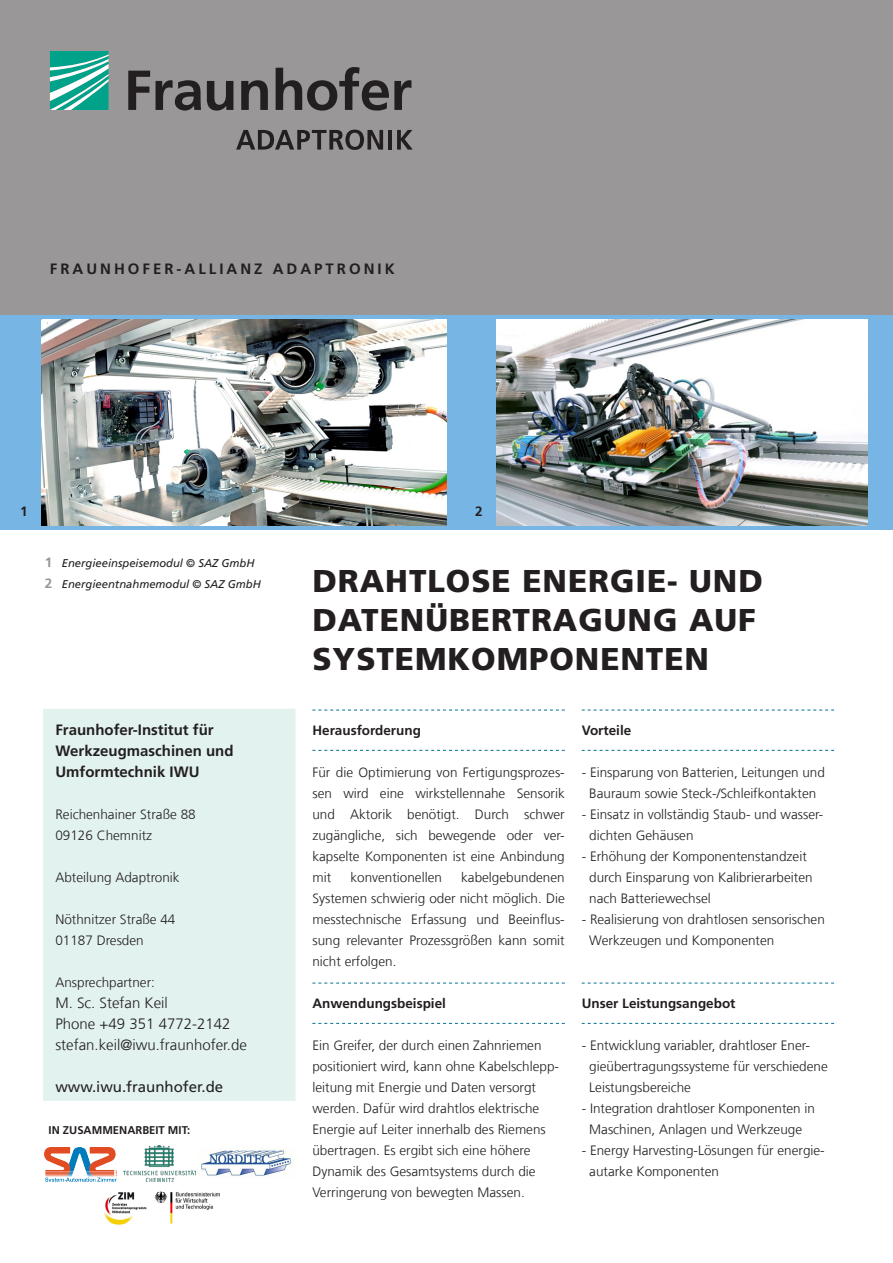
<style>
.page{position:relative;width:893px;height:1263px;background:#fff}
.page>*{position:absolute;margin:0;border:0;box-sizing:border-box;transform-origin:0 0}
._00_Titel{font:900 31.5px "Frutiger LT Com";letter-spacing:.03em;color:#231f20}
._06_Fließtext{font:300 15px "Frutiger LT Com";color:#231f20}
._07_Zwischenüberschr{font:700 15px "Frutiger LT Com";color:#231f20}
._10_Institutsname{font:700 15px "Frutiger LT Com";letter-spacing:.2em;color:#231f20}
._06_Fließtext-2{font:15px "Frutiger LT Com";color:#231f20}
._06_Fließtext-3{font:300 13.5px/21px "Frutiger LT Com";color:#231f20;text-align:justify}
._11_Zwischenüberschr{font:700 13.5px "Frutiger LT Com";color:#231f20}
._05_Marginalie_Bildu{font:italic 11.25px "Frutiger LT Com";color:#231f20}
._05_Marginalie_Bildu-2{font:700 11.25px "Frutiger LT Com";color:#231f20}
.s1{font-weight:700;font-style:normal;font-size:13.5px;color:#939598}
.s2{font-weight:700;font-style:normal;font-size:13.5px;color:#999798}
</style>
<div class="page">
<div style="left:0;top:0;width:893px;height:315px;background:#999798"></div>
<svg style="left:50px;top:51px;width:59px;height:59px;background:#4abba9"></svg>
<svg style="left:128px;top:67px;width:283px;height:44px"></svg>
<svg style="left:236px;top:130px;width:147px;height:20px"></svg>
<hr style="left:388px;top:130px;width:4px;height:20px;background:#231f20">
<svg style="left:397px;top:130px;width:16px;height:20px"></svg>
<div style="left:0;top:315px;width:893px;height:215px;background:#77b6e4"></div>
<img style="left:41px;top:319px;width:405px;height:206px">
<img style="left:496px;top:319px;width:372px;height:206px">
<svg style="left:312px;top:710px;width:253px;height:1px"></svg>
<svg style="left:312px;top:750px;width:253px;height:1px"></svg>
<svg style="left:312px;top:983px;width:253px;height:1px"></svg>
<svg style="left:312px;top:1023px;width:253px;height:1px"></svg>
<svg style="left:582px;top:710px;width:252px;height:1px"></svg>
<svg style="left:582px;top:750px;width:252px;height:1px"></svg>
<svg style="left:582px;top:983px;width:252px;height:1px"></svg>
<svg style="left:582px;top:1023px;width:252px;height:1px"></svg>
<div style="left:43px;top:709px;width:252px;height:392px;background:#e2f2ef"></div>
<img style="left:45px;top:1147px;width:72px;height:34px">
<img style="left:123px;top:1145px;width:73px;height:36px">
<img style="left:201px;top:1149px;width:91px;height:28px">
<img style="left:104px;top:1191px;width:116px;height:34px">
<p class="_10_Institutsname" style="left:50px;top:260px;width:346px">FRAUNHOFER-ALLIANZ ADAPTRONIK</p>
<p class="_11_Zwischenüberschr" style="left:20px;top:503px;width:9px">1</p>
<p class="_11_Zwischenüberschr" style="left:475px;top:503px;width:9px">2</p>
<p class="_05_Marginalie_Bildu" style="left:45px;top:557px;width:211px"><span class="s1">1</span> Energieeinspeisemodul © SAZ GmbH</p>
<p class="_05_Marginalie_Bildu" style="left:45px;top:578px;width:218px"><span class="s2">2</span> Energieentnahmemodul © SAZ GmbH</p>
<p class="_07_Zwischenüberschr" style="left:55px;top:721px;width:160px">Fraunhofer-Institut für</p>
<p class="_07_Zwischenüberschr" style="left:55px;top:742px;width:180px">Werkzeugmaschinen und</p>
<p class="_07_Zwischenüberschr" style="left:55px;top:763px;width:146px">Umformtechnik IWU</p>
<p class="_06_Fließtext-3" style="left:55px;top:804px;width:142px">Reichenhainer Straße 88</p>
<p class="_06_Fließtext-3" style="left:55px;top:825px;width:98px">09126 Chemnitz</p>
<p class="_06_Fließtext-3" style="left:55px;top:867px;width:126px">Abteilung Adaptronik</p>
<p class="_06_Fließtext-3" style="left:55px;top:909px;width:122px">Nöthnitzer Straße 44</p>
<p class="_06_Fließtext-3" style="left:55px;top:930px;width:90px">01187 Dresden</p>
<p class="_06_Fließtext-3" style="left:55px;top:972px;width:101px">Ansprechpartner:</p>
<p class="_06_Fließtext" style="left:55px;top:994px;width:114px">M. Sc. Stefan Keil</p>
<p class="_06_Fließtext" style="left:55px;top:1015px;width:176px">Phone +49 351 4772-2142</p>
<p class="_06_Fließtext" style="left:55px;top:1036px;width:193px">stefan.keil@iwu.fraunhofer.de</p>
<p class="_06_Fließtext-2" style="left:55px;top:1078px;width:169px">www.iwu.fraunhofer.de</p>
<p class="_05_Marginalie_Bildu-2" style="left:49px;top:1124px;width:143px">IN ZUSAMMENARBEIT MIT:</p>
<p class="_00_Titel" style="left:312px;top:562px;width:452px">DRAHTLOSE ENERGIE- UND</p>
<p class="_00_Titel" style="left:312px;top:601px;width:445px">DATENÜBERTRAGUNG AUF</p>
<p class="_00_Titel" style="left:312px;top:640px;width:398px">SYSTEMKOMPONENTEN</p>
<p class="_11_Zwischenüberschr" style="left:312px;top:722px;width:110px">Herausforderung</p>
<p class="_06_Fließtext-3" style="left:312px;top:762px;width:254px">Für die Optimierung von Fertigungsprozes&shy;sen wird eine wirkstellennahe Sensorik und Aktorik benötigt. Durch schwer zugängliche, sich bewegende oder ver&shy;kapselte Komponenten ist eine Anbindung mit</p>
<p class="_06_Fließtext-3" style="left:312px;top:867px;width:254px;text-indent:149px">kabelgebundenen Systemen schwierig oder nicht möglich. Die messtechnische Erfassung und Beeinflus&shy;sung relevanter Prozessgrößen kann somit nicht erfolgen.</p>
<p class="_11_Zwischenüberschr" style="left:312px;top:995px;width:135px">Anwendungsbeispiel</p>
<p class="_06_Fließtext-3" style="left:312px;top:1035px;width:248px;text-align:left">Ein Greifer, der durch einen Zahnriemen positioniert wird, kann ohne Kabelschlepp&shy;leitung mit Energie und Daten versorgt werden. Dafür wird drahtlos elektrische Energie auf Leiter innerhalb des Riemens übertragen. Es ergibt sich eine höhere Dynamik des Gesamtsystems durch die Verringerung von bewegten Massen.</p>
<p class="_06_Fließtext-3" style="left:350px;top:867px;width:93px">konventionellen</p>
<p class="_11_Zwischenüberschr" style="left:582px;top:722px;width:51px">Vorteile</p>
<p class="_06_Fließtext-3" style="left:582px;top:762px;width:245px">- Einsparung von Batterien, Leitungen und</p>
<p class="_06_Fließtext-3" style="left:589px;top:783px;width:229px">Bauraum sowie Steck-/Schleifkontakten</p>
<p class="_06_Fließtext-3" style="left:582px;top:804px;width:243px">- Einsatz in vollständig Staub- und wasser-</p>
<p class="_06_Fließtext-3" style="left:589px;top:825px;width:106px">dichten Gehäusen</p>
<p class="_06_Fließtext-3" style="left:582px;top:846px;width:227px">- Erhöhung der Komponentenstandzeit</p>
<p class="_06_Fließtext-3" style="left:589px;top:867px;width:225px">durch Einsparung von Kalibrierarbeiten</p>
<p class="_06_Fließtext-3" style="left:589px;top:888px;width:123px">nach Batteriewechsel</p>
<p class="_06_Fließtext-3" style="left:582px;top:909px;width:245px">- Realisierung von drahtlosen sensorischen</p>
<p class="_06_Fließtext-3" style="left:589px;top:930px;width:187px">Werkzeugen und Komponenten</p>
<p class="_11_Zwischenüberschr" style="left:582px;top:995px;width:155px">Unser Leistungsangebot</p>
<p class="_06_Fließtext-3" style="left:582px;top:1035px;width:230px">- Entwicklung variabler, drahtloser Ener-</p>
<p class="_06_Fließtext-3" style="left:589px;top:1056px;width:240px">gieübertragungssysteme für verschiedene</p>
<p class="_06_Fließtext-3" style="left:589px;top:1077px;width:103px">Leistungsbereiche</p>
<p class="_06_Fließtext-3" style="left:582px;top:1098px;width:235px">- Integration drahtloser Komponenten in</p>
<p class="_06_Fließtext-3" style="left:589px;top:1119px;width:214px">Maschinen, Anlagen und Werkzeuge</p>
<p class="_06_Fließtext-3" style="left:582px;top:1140px;width:245px">- Energy Harvesting-Lösungen für energie-</p>
<p class="_06_Fließtext-3" style="left:589px;top:1161px;width:131px">autarke Komponenten</p>
</div>
